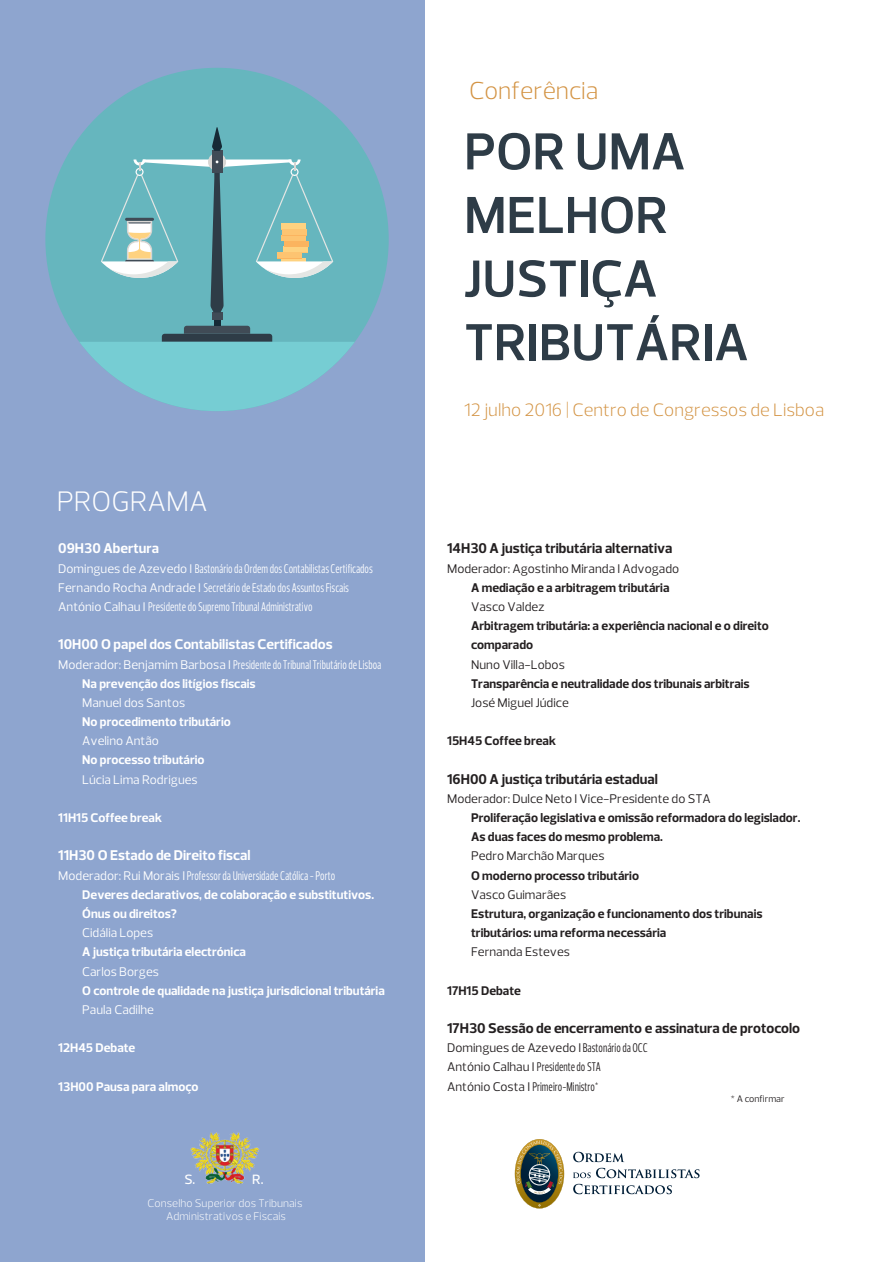
<style>
.page{position:relative;width:872px;height:1262px;background:#fff}
.page>*{position:absolute;margin:0;border:0;box-sizing:border-box;transform-origin:0 0}
.t1{font:600 53px/63.6px "Prelo";color:#2e3c47}
.t2{font:300 28.75px "Prelo";color:#fff}
.t3{font:300 25px "Prelo";color:#d39343}
.t4{font:300 18.25px "Prelo";color:#d39343}
.t5{font:700 14.38px "Prelo";color:#231f20}
.t6{font:700 14.38px "Prelo";color:#fff}
.t7{font:500 13.75px "Prelo";color:#fff}
.t8{font:700 12.75px/19.1px "Prelo";color:#231f20}
.t9{font:12.75px/19.1px "Prelo Compressed";color:#fff}
.t10{font:700 12.75px/19.1px "Prelo";color:#fff}
.t11{font:12.75px "Prelo";color:#231f20}
.t12{font:12.75px "Prelo";color:#fff}
.t13{font:12.75px/19.1px "Prelo Compressed";color:#231f20}
.t14{font:300 11.25px/13.5px "Prelo";letter-spacing:.005em;color:#fff;text-align:center}
.t15{font:9.62px "Prelo";color:#231f20}
.s1{font-family:"Prelo"}
.s2{font-family:"Prelo Compressed"}
</style>
<div class="page">
<div style="left:0;top:0;width:424px;height:1261px;background:#8ea5cf"></div>
<div style="left:45px;top:68px;width:344px;height:343px;background:#66b6be;border-radius:50%"></div>
<div style="left:212px;top:312px;width:10px;height:8px;background:#404b56"></div>
<svg style="left:208px;top:153px;width:18px;height:18px"></svg>
<div style="left:212px;top:151px;width:10px;height:22px;background:#404b56"></div>
<svg style="left:212px;top:127px;width:10px;height:24px"></svg>
<svg style="left:101px;top:159px;width:232px;height:153px"></svg>
<svg style="left:79px;top:320px;width:276px;height:91px"></svg>
<img style="left:190px;top:1132px;width:70px;height:51px">
<svg style="left:573px;top:1151px;width:126px;height:43px"></svg>
<svg style="left:515px;top:1139px;width:49px;height:69px"></svg>
<h2 class="t2" style="left:57px;top:483px;width:153px">PROGRAMA</h2>
<p class="t6" style="left:58px;top:539px;width:102px">09H30 Abertura</p>
<p class="t9" style="left:58px;top:559px;width:316px"><span class="s1">Domingues de Azevedo I</span> Bastonário da Ordem dos Contabilistas Certificados<br><span class="s1">Fernando Rocha Andrade I</span> Secretário de Estado dos Assuntos Fiscais<br><span class="s1">António Calhau I</span> Presidente do Supremo Tribunal Administrativo</p>
<p class="t6" style="left:58px;top:635px;width:276px">10H00 O papel dos Contabilistas Certificados</p>
<p class="t9" style="left:58px;top:654px;width:324px"><span class="s1">Moderador: Benjamim Barbosa I</span> Presidente do Tribunal Tributário de Lisboa</p>
<p class="t10" style="left:82px;top:674px;width:175px">Na prevenção dos litígios fiscais</p>
<p class="t12" style="left:82px;top:694px;width:104px">Manuel dos Santos</p>
<p class="t10" style="left:82px;top:712px;width:150px">No procedimento tributário</p>
<p class="t12" style="left:82px;top:733px;width:78px">Avelino Antão</p>
<p class="t10" style="left:82px;top:750px;width:124px">No processo tributário</p>
<p class="t12" style="left:82px;top:771px;width:117px">Lúcia Lima Rodrigues</p>
<p class="t10" style="left:58px;top:808px;width:105px">11H15 Coffee break</p>
<p class="t6" style="left:58px;top:846px;width:194px">11H30 O Estado de Direito fiscal</p>
<p class="t9" style="left:58px;top:865px;width:278px"><span class="s1">Moderador: Rui Morais I</span> Professor da Universidade Católica - Porto</p>
<p class="t10" style="left:82px;top:885px;width:293px">Deveres declarativos, de colaboração e substitutivos.<br>Ónus ou direitos?</p>
<p class="t12" style="left:82px;top:925px;width:72px">Cidália Lopes</p>
<p class="t10" style="left:82px;top:942px;width:165px">A justiça tributária electrónica</p>
<p class="t12" style="left:82px;top:963px;width:78px">Carlos Borges</p>
<p class="t10" style="left:82px;top:981px;width:304px">O controle de qualidade na justiça jurisdicional tributária</p>
<p class="t12" style="left:82px;top:1001px;width:73px">Paula Cadilhe</p>
<p class="t10" style="left:58px;top:1038px;width:79px">12H45 Debate</p>
<p class="t10" style="left:58px;top:1076px;width:142px">13H00 Pausa para almoço</p>
<p class="t7" style="left:184px;top:1170px;width:13px">S.</p>
<p class="t7" style="left:252px;top:1170px;width:13px">R.</p>
<p class="t14" style="left:148px;top:1196px;width:156px">Conselho Superior dos Tribunais<br>Administrativos e Fiscais</p>
<h3 class="t3" style="left:469px;top:75px;width:131px">Conferência</h3>
<h1 class="t1" style="left:464px;top:120px;width:286px">POR UMA<br>MELHOR<br>JUSTIÇA<br>TRIBUTÁRIA</h1>
<h3 class="t4" style="left:464px;top:399px;width:361px">12 julho 2016 | Centro de Congressos de Lisboa</h3>
<p class="t5" style="left:447px;top:539px;width:227px">14H30 A justiça tributária alternativa</p>
<p class="t11" style="left:447px;top:560px;width:233px">Moderador: Agostinho Miranda I Advogado</p>
<p class="t8" style="left:471px;top:578px;width:200px">A mediação e a arbitragem tributária</p>
<p class="t11" style="left:471px;top:599px;width:75px">Vasco Valdez</p>
<p class="t8" style="left:471px;top:616px;width:299px">Arbitragem tributária: a experiência nacional e o direito comparado</p>
<p class="t11" style="left:471px;top:656px;width:95px">Nuno Villa-Lobos</p>
<p class="t8" style="left:471px;top:674px;width:280px">Transparência e neutralidade dos tribunais arbitrais</p>
<p class="t11" style="left:471px;top:694px;width:99px">José Miguel Júdice</p>
<p class="t8" style="left:447px;top:731px;width:110px">15H45 Coffee break</p>
<p class="t5" style="left:447px;top:770px;width:212px">16H00 A justiça tributária estadual</p>
<p class="t11" style="left:447px;top:790px;width:265px">Moderador: Dulce Neto I Vice-Presidente do STA</p>
<p class="t8" style="left:471px;top:808px;width:331px">Proliferação legislativa e omissão reformadora do legislador.<br>As duas faces do mesmo problema.</p>
<p class="t11" style="left:471px;top:848px;width:135px">Pedro Marchão Marques</p>
<p class="t8" style="left:471px;top:865px;width:169px">O moderno processo tributário</p>
<p class="t11" style="left:471px;top:886px;width:96px">Vasco Guimarães</p>
<p class="t8" style="left:471px;top:904px;width:293px">Estrutura, organização e funcionamento dos tribunais tributários: uma reforma necessária</p>
<p class="t11" style="left:471px;top:944px;width:100px">Fernanda Esteves</p>
<p class="t8" style="left:447px;top:981px;width:75px">17H15 Debate</p>
<p class="t5" style="left:447px;top:1019px;width:354px">17H30 Sessão de encerramento e assinatura de protocolo</p>
<p class="t11" style="left:447px;top:1040px;width:202px">Domingues de Azevedo I <span class="s2">Bastonário da OCC</span></p>
<p class="t13" style="left:447px;top:1057px;width:155px"><span class="s1">António Calhau I</span> Presidente do STA<br><span class="s1">António Costa I</span> Primeiro-Ministro*</p>
<p class="t15" style="left:731px;top:1092px;width:55px">* A confirmar</p>
</div>
